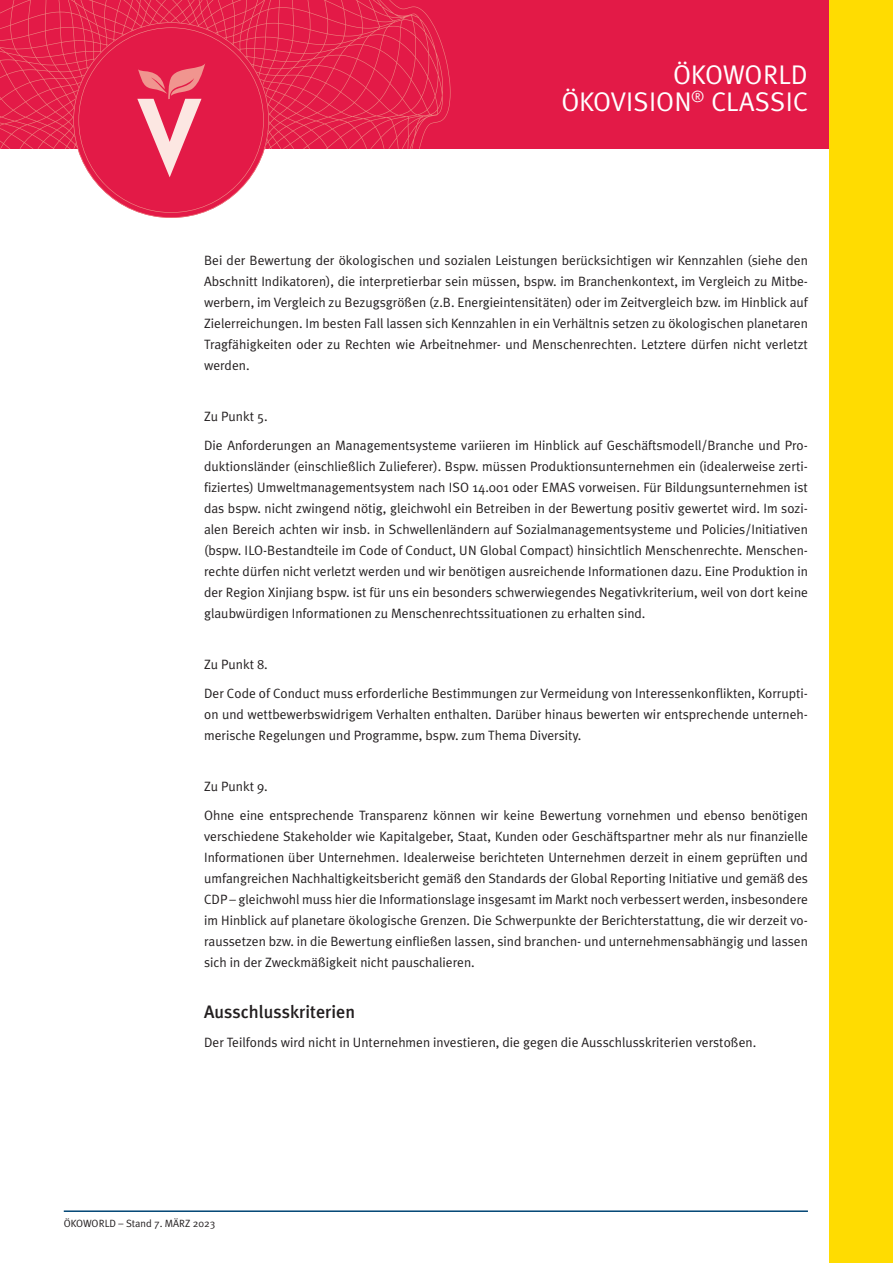
<style>
.page{position:relative;width:893px;height:1263px;background:#fff}
.page>*{position:absolute;margin:0;border:0;box-sizing:border-box;transform-origin:0 0}
.t1{font:27px/27px "Meta Plus Normal";color:#fff;text-align:right}
.t2{font:500 18px "Meta Plus";color:#231f20}
.t3{font:13.5px/21px "Meta Plus Normal";color:#231f20}
.t4{font:10.5px "Meta Plus Normal";color:#231f20}
</style>
<div class="page">
<div style="left:0;top:0;width:893px;height:149px;background:#e31a47"></div>
<div style="left:829px;top:0;width:64px;height:1263px;background:#ffdc01"></div>
<hr style="left:64px;top:1210px;width:744px;height:2px;background:#014575">
<svg style="left:0;top:0;width:451px;height:218px"></svg>
<h1 class="t1" style="left:561px;top:60px;width:248px">ÖKOWORLD<br>ÖKOVISION<sup>®</sup> CLASSIC</h1>
<p class="t3" style="left:204px;top:250px;width:605px;text-align:justify">Bei der Bewertung der ökologischen und sozialen Leistungen berücksichtigen wir Kennzahlen (siehe den Abschnitt Indikatoren), die interpretierbar sein müssen, bspw. im Branchenkontext, im Vergleich zu Mitbe&shy;werbern, im Vergleich zu Bezugsgrößen (z.B. Energieintensitäten) oder im Zeitvergleich bzw. im Hinblick auf Zielerreichungen. Im besten Fall lassen sich Kennzahlen in ein Verhältnis setzen zu ökologischen planetaren Tragfähigkeiten oder zu Rechten wie Arbeitnehmer- und Menschenrechten. Letztere dürfen nicht verletzt werden.</p>
<p class="t3" style="left:204px;top:401px;width:605px;line-height:29.5px">Zu Punkt 5.<br>Die Anforderungen an Managementsysteme variieren im Hinblick auf Geschäftsmodell/Branche und Pro-</p>
<p class="t3" style="left:204px;top:456px;width:605px;text-align:justify">duktionsländer (einschließlich Zulieferer). Bspw. müssen Produktionsunternehmen ein (idealerweise zerti&shy;fiziertes) Umweltmanagementsystem nach ISO 14.001 oder EMAS vorweisen. Für Bildungsunternehmen ist das bspw. nicht zwingend nötig, gleichwohl ein Betreiben in der Bewertung positiv gewertet wird. Im sozi&shy;alen Bereich achten wir insb. in Schwellenländern auf Sozialmanagementsysteme und Policies/Initiativen (bspw. ILO-Bestandteile im Code of Conduct, UN Global Compact) hinsichtlich Menschenrechte. Menschen&shy;rechte dürfen nicht verletzt werden und wir benötigen ausreichende Informationen dazu. Eine Produktion in der Region Xinjiang bspw. ist für uns ein besonders schwerwiegendes Negativkriterium, weil von dort keine glaubwürdigen Informationen zu Menschenrechtssituationen zu erhalten sind.</p>
<p class="t3" style="left:204px;top:649px;width:605px;line-height:29.5px">Zu Punkt 8.<br>Der Code of Conduct muss erforderliche Bestimmungen zur Vermeidung von Interessenkonflikten, Korrupti-</p>
<p class="t3" style="left:204px;top:704px;width:605px">on und wettbewerbswidrigem Verhalten enthalten. Darüber hinaus bewerten wir entsprechende unterneh&shy;merische Regelungen und Programme, bspw. zum Thema Diversity.</p>
<p class="t3" style="left:204px;top:771px;width:605px;line-height:29.5px">Zu Punkt 9.<br>Ohne eine entsprechende Transparenz können wir keine Bewertung vornehmen und ebenso benötigen</p>
<p class="t3" style="left:204px;top:826px;width:605px;text-align:justify">verschiedene Stakeholder wie Kapitalgeber, Staat, Kunden oder Geschäftspartner mehr als nur finanzielle Informationen über Unternehmen. Idealerweise berichteten Unternehmen derzeit in einem geprüften und umfangreichen Nachhaltigkeitsbericht gemäß den Standards der Global Reporting Initiative und gemäß des CDP – gleichwohl muss hier die Informationslage insgesamt im Markt noch verbessert werden, insbesondere im Hinblick auf planetare ökologische Grenzen. Die Schwerpunkte der Berichterstattung, die wir derzeit vo&shy;raussetzen bzw. in die Bewertung einfließen lassen, sind branchen- und unternehmensabhängig und lassen sich in der Zweckmäßigkeit nicht pauschalieren.</p>
<h2 class="t2" style="left:204px;top:1001px;width:152px">Ausschlusskriterien</h2>
<p class="t3" style="left:204px;top:1032px;width:554px">Der Teilfonds wird nicht in Unternehmen investieren, die gegen die Ausschlusskriterien verstoßen.</p>
<p class="t4" style="left:64px;top:1217px;width:153px">ÖKOWORLD – Stand 7. MÄRZ 2023</p>
</div>
